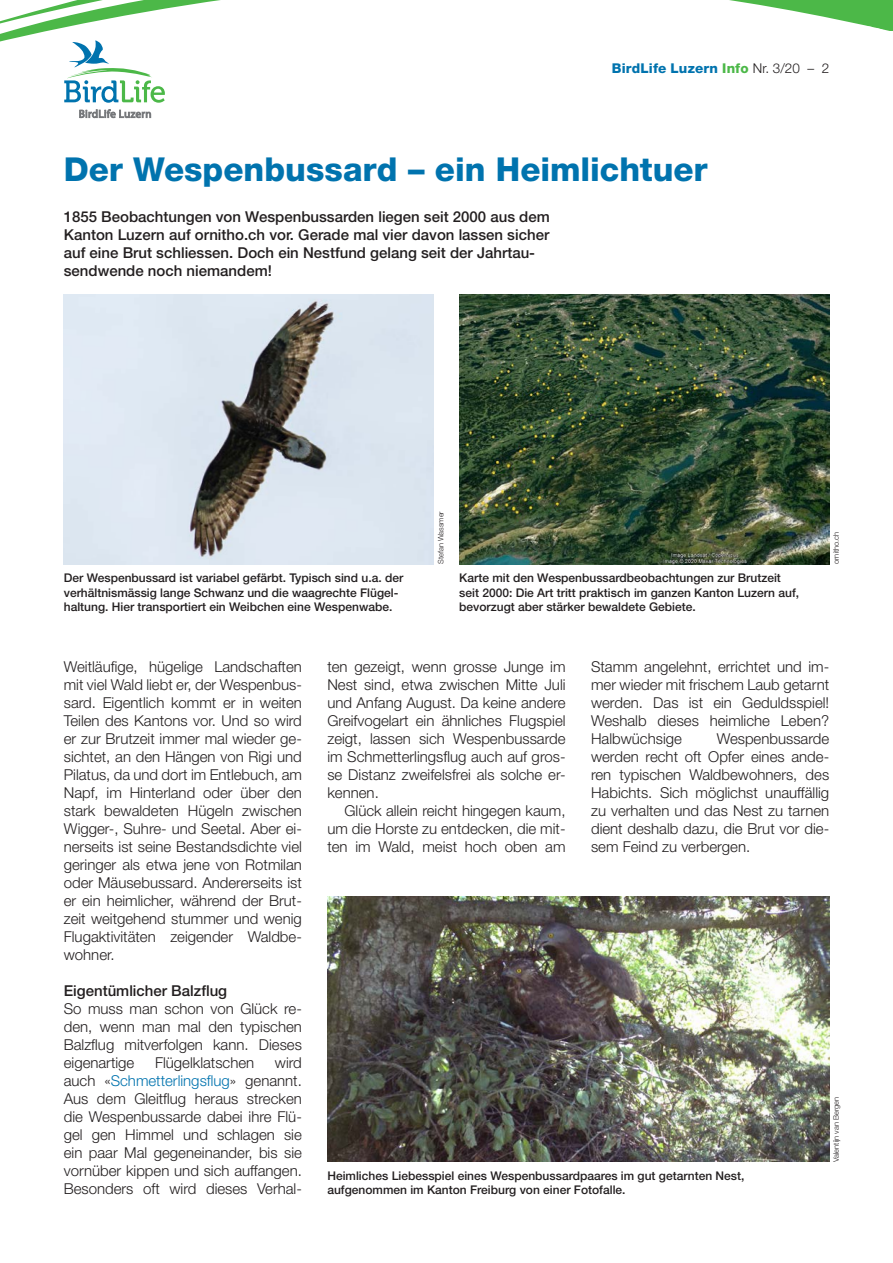
<style>
.page{position:relative;width:893px;height:1263px;background:#fff}
.page>*{position:absolute;margin:0;border:0;box-sizing:border-box;transform-origin:0 0}
.Titel{font:800 33px "Helvetica Neue LT Std";color:#0073ae}
.Fliesstext{font:300 15px/18px "Helvetica Neue LT Std";color:#231f20;text-align:justify}
.Fliesstext_Einzug{font:300 15px/18px "Helvetica Neue LT Std";color:#231f20;text-align:justify}
.Lead{font:500 15px/18px "Helvetica Neue LT Std";color:#231f20}
.Zwischentitel{font:500 15px "Helvetica Neue LT Std";color:#231f20}
.Überschrift{font:800 13.5px "Helvetica Neue LT Std";letter-spacing:.01em;color:#0073ae}
.Fotolegende{font:500 12px/14.4px "Helvetica Neue LT Std";color:#231f20}
.Fotoautor{font:300 7.5px "Helvetica Neue LT Std";color:#231f20}
.s1{color:#4cb848}
.s2{font-weight:300;color:#231f20}
.s3{color:#0073ae}
</style>
<div class="page">
<svg style="left:64px;top:63px;width:101px;height:40px"></svg>
<svg style="left:79px;top:109px;width:72px;height:10px"></svg>
<img style="left:459px;top:294px;width:370px;height:270px">
<img style="left:64px;top:294px;width:370px;height:270px">
<img style="left:327px;top:896px;width:502px;height:266px">
<svg style="left:0;top:0;width:809px;height:63px"></svg>
<svg style="left:809px;top:0;width:84px;height:31px"></svg>
<div style="left:807px;top:32px;width:86px;height:31px;background:#fff"></div>
<p class="Überschrift" style="left:612px;top:61px;width:219px">BirdLife Luzern <span class="s1">Info</span> <span class="s2">Nr. 3/20 – 2</span></p>
<p class="Titel" style="left:64px;top:150px;width:645px">Der Wespenbussard – ein Heimlichtuer</p>
<p class="Lead" style="left:64px;top:208px;width:488px">1855 Beobachtungen von Wespenbussarden liegen seit 2000 aus dem Kanton Luzern auf ornitho.ch vor. Gerade mal vier davon lassen sicher auf eine Brut schliessen. Doch ein Nestfund gelang seit der Jahrtau&shy;sendwende noch niemandem!</p>
<p class="Fotolegende" style="left:64px;top:570px;width:341px">Der Wespenbussard ist variabel gefärbt. Typisch sind u.a. der verhältnismässig lange Schwanz und die waagrechte Flügel&shy;haltung. Hier transportiert ein Weibchen eine Wespenwabe.</p>
<p class="Fotoautor" style="left:436px;top:564px;width:54px;rotate:-90deg">Stefan Wassmer</p>
<p class="Fotolegende" style="left:459px;top:571px;width:341px">Karte mit den Wespenbussardbeobachtungen zur Brutzeit seit 2000: Die Art tritt praktisch im ganzen Kanton Luzern auf, bevorzugt aber stärker bewaldete Gebiete.</p>
<p class="Fotoautor" style="left:831px;top:564px;width:34px;rotate:-90deg">ornitho.ch</p>
<p class="Fliesstext" style="left:64px;top:657px;width:240px">Weitläufige, hügelige Landschaften mit viel Wald liebt er, der Wespenbus&shy;sard. Eigentlich kommt er in weiten Teilen des Kantons vor. Und so wird er zur Brutzeit immer mal wieder ge&shy;sichtet, an den Hängen von Rigi und Pilatus, da und dort im Entlebuch, am Napf, im Hinterland oder über den stark bewaldeten Hügeln zwischen Wigger-, Suhre- und Seetal. Aber ei&shy;nerseits ist seine Bestandsdichte viel geringer als etwa jene von Rotmilan oder Mäusebussard. Andererseits ist er ein heimlicher, während der Brut&shy;zeit weitgehend stummer und wenig Flugaktivitäten zeigender Waldbe&shy;wohner.</p>
<p class="Zwischentitel" style="left:64px;top:982px;width:165px">Eigentümlicher Balzflug</p>
<p class="Fliesstext" style="left:64px;top:999px;width:240px">So muss man schon von Glück re&shy;den, wenn man mal den typischen Balzflug mitverfolgen kann. Dieses eigenartige</p>
<p class="Fliesstext" style="left:64px;top:1053px;width:240px;text-indent:211px">wird auch «<span class="s3">Schmetterlingsflug</span>» genannt.<br>Aus dem Gleitflug heraus strecken die Wespenbussarde dabei ihre Flü&shy;gel gen Himmel und schlagen sie ein paar Mal gegeneinander, bis sie vornüber kippen und sich auffangen.<br>Besonders oft wird dieses Verhal-</p>
<p class="Fliesstext" style="left:155px;top:1053px;width:101px">Flügelklatschen</p>
<p class="Fliesstext" style="left:327px;top:657px;width:240px">ten gezeigt, wenn grosse Junge im Nest sind, etwa zwischen Mitte Juli und Anfang August. Da keine andere Greifvogelart ein ähnliches Flugspiel zeigt, lassen sich Wespenbussarde im Schmetterlingsflug auch auf gros&shy;se Distanz zweifelsfrei als solche er&shy;kennen.</p>
<p class="Fliesstext_Einzug" style="left:327px;top:801px;width:240px;text-indent:17px">Glück allein reicht hingegen kaum, um die Horste zu entdecken, die mit&shy;ten im Wald, meist hoch oben am</p>
<p class="Fliesstext_Einzug" style="left:591px;top:657px;width:240px">Stamm angelehnt, errichtet und im&shy;mer wieder mit frischem Laub getarnt werden. Das ist ein Geduldsspiel!<br>Weshalb dieses heimliche Leben?<br>Halbwüchsige</p>
<p class="Fliesstext_Einzug" style="left:591px;top:729px;width:240px;text-indent:126px">Wespenbussarde werden recht oft Opfer eines ande&shy;ren typischen Waldbewohners, des Habichts. Sich möglichst unauffällig zu verhalten und das Nest zu tarnen dient deshalb dazu, die Brut vor die&shy;sem Feind zu verbergen.</p>
<p class="Fotoautor" style="left:831px;top:1162px;width:67px;rotate:-90deg">Valentijn van Bergen</p>
<p class="Fotolegende" style="left:327px;top:1168px;width:419px">Heimliches Liebesspiel eines Wespenbussardpaares im gut getarnten Nest, aufgenommen im Kanton Freiburg von einer Fotofalle.</p>
</div>
